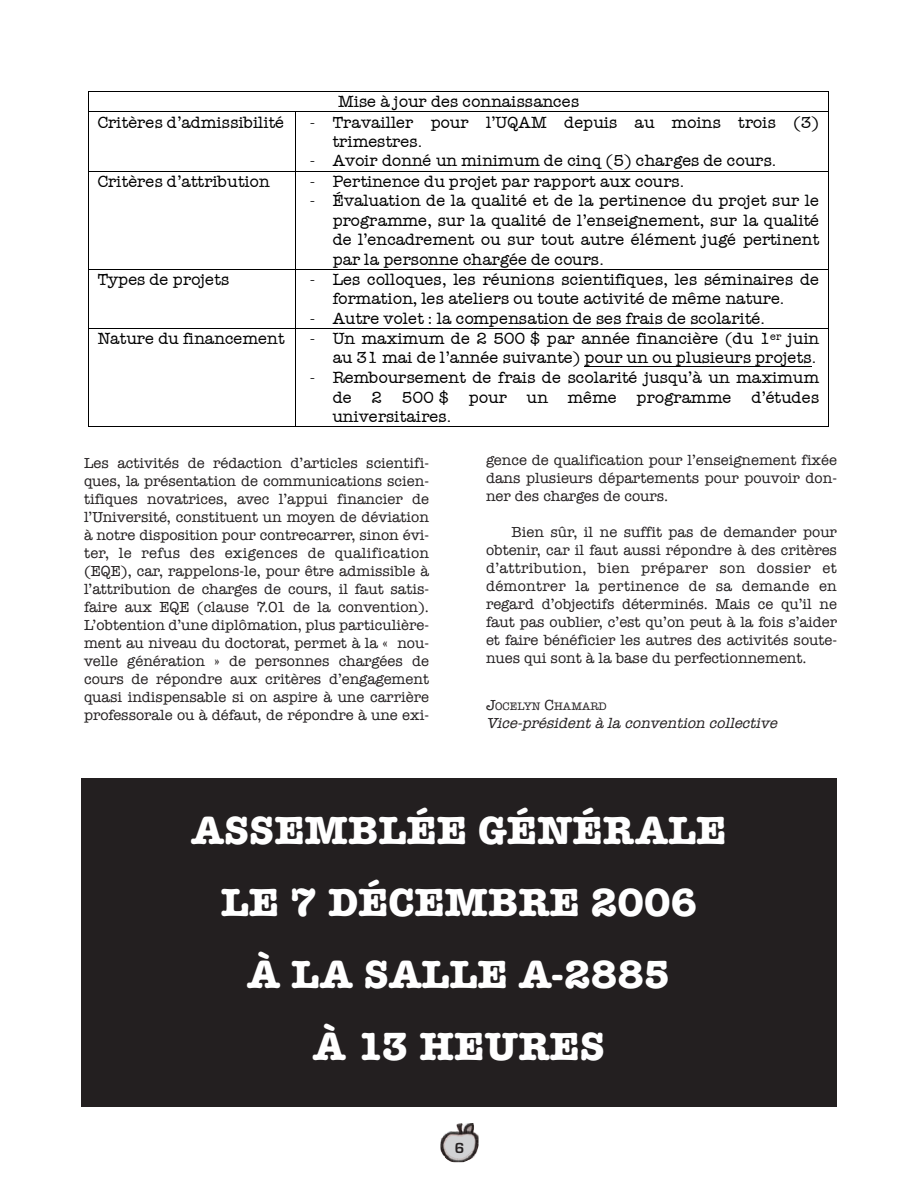
<style>
.page{position:relative;width:918px;height:1188px;background:#fff}
.page>*{position:absolute;margin:0;border:0;box-sizing:border-box;transform-origin:0 0}
.t1{font:700 40.5px/72px "American Typewriter";color:#fff;text-align:center}
.t2{font:16.65px/19.4px "American Typewriter+T42+DXNLOR";letter-spacing:.01em;color:#000}
.t3{font:700 15.15px "Eurostile";color:#231f20}
.t4{font:15px/18px "American Typewriter";color:#231f20;text-align:justify}
.t5{font:italic 15px "American Typewriter";color:#231f20}
.t6{font:11.25px "American Typewriter";color:#231f20}
.s1{font-size:15px}
</style>
<div class="page">
<svg style="left:440px;top:1123px;width:39px;height:40px"></svg>
<hr style="left:89px;top:91px;width:739px;height:1px;background:#000">
<svg style="left:88px;top:91px;width:1px;height:21px"></svg>
<hr style="left:89px;top:111px;width:206px;height:1px;background:#000">
<hr style="left:296px;top:111px;width:532px;height:1px;background:#000">
<svg style="left:828px;top:91px;width:1px;height:21px"></svg>
<hr style="left:88px;top:112px;width:1px;height:59px;background:#000">
<hr style="left:295px;top:112px;width:1px;height:59px;background:#000">
<hr style="left:828px;top:112px;width:1px;height:59px;background:#000">
<hr style="left:89px;top:171px;width:206px;height:1px;background:#000">
<hr style="left:296px;top:171px;width:532px;height:1px;background:#000">
<hr style="left:88px;top:172px;width:1px;height:97px;background:#000">
<hr style="left:295px;top:172px;width:1px;height:97px;background:#000">
<hr style="left:828px;top:172px;width:1px;height:97px;background:#000">
<hr style="left:89px;top:269px;width:206px;height:1px;background:#000">
<hr style="left:296px;top:269px;width:532px;height:1px;background:#000">
<hr style="left:88px;top:270px;width:1px;height:58px;background:#000">
<hr style="left:295px;top:270px;width:1px;height:58px;background:#000">
<hr style="left:828px;top:270px;width:1px;height:58px;background:#000">
<hr style="left:584px;top:366px;width:228px;height:1px;background:#000">
<hr style="left:89px;top:328px;width:206px;height:1px;background:#000">
<hr style="left:296px;top:328px;width:532px;height:1px;background:#000">
<hr style="left:88px;top:329px;width:1px;height:97px;background:#000">
<hr style="left:89px;top:426px;width:206px;height:1px;background:#000">
<hr style="left:295px;top:329px;width:1px;height:97px;background:#000">
<hr style="left:296px;top:426px;width:532px;height:1px;background:#000">
<hr style="left:828px;top:329px;width:1px;height:97px;background:#000">
<div style="left:81px;top:778px;width:756px;height:329px;background:#231f20"></div>
<p class="t2" style="left:338px;top:92px;width:243px">Mise à jour des connaissances</p>
<p class="t2" style="left:98px;top:112px;width:188px">Critères d’admissibilité</p>
<p class="t2" style="left:333px;top:112px;width:488px;text-indent:-23px">- Travailler pour l’UQAM depuis au moins trois (3) trimestres.</p>
<p class="t2" style="left:310px;top:151px;width:468px">- Avoir donné un minimum de cinq (5) charges de cours.</p>
<p class="t2" style="left:98px;top:172px;width:174px">Critères d’attribution</p>
<p class="t2" style="left:310px;top:172px;width:376px">- Pertinence du projet par rapport aux cours.</p>
<p class="t2" style="left:333px;top:191px;width:488px;text-align:justify;text-indent:-23px">- Évaluation de la qualité et de la pertinence du projet sur le programme, sur la qualité de l’enseignement, sur la qualité de l’encadrement ou sur tout autre élément jugé pertinent par la personne chargée de cours.</p>
<p class="t2" style="left:98px;top:270px;width:133px">Types de projets</p>
<p class="t2" style="left:333px;top:270px;width:488px;text-indent:-23px">- Les colloques, les réunions scientifiques, les séminaires de formation, les ateliers ou toute activité de même nature.</p>
<p class="t2" style="left:310px;top:309px;width:456px">- Autre volet : la compensation de ses frais de scolarité.</p>
<p class="t2" style="left:98px;top:329px;width:189px">Nature du financement</p>
<p class="t2" style="left:310px;top:329px;width:511px;text-align:right">- Un maximum de 2 500 $ par année financière (du 1<sup>er</sup> juin au 31 mai de l’année suivante) pour un ou plusieurs projets.</p>
<p class="t2" style="left:333px;top:368px;width:488px;text-align:justify;text-indent:-23px">- Remboursement de frais de scolarité jusqu’à un maximum de 2 500 $ pour un même programme d’études universitaires.</p>
<p class="t4" style="left:84px;top:454px;width:347px">Les activités de rédaction d’articles scientifi&shy;ques, la présentation de communications scien&shy;tifiques novatrices, avec l’appui financier de l’Université, constituent un moyen de déviation à notre disposition pour contrecarrer, sinon évi&shy;ter, le refus des exigences de qualification (EQE), car, rappelons-le, pour être admissible à l’attribution de charges de cours, il faut satis&shy;faire aux EQE (clause 7.01 de la convention).<br>L’obtention d’une diplômation, plus particulière&shy;ment au niveau du doctorat, permet à la « nou&shy;velle génération » de personnes chargées de cours de répondre aux critères d’engagement quasi indispensable si on aspire à une carrière professorale ou à défaut, de répondre à une exi-</p>
<p class="t4" style="left:486px;top:451px;width:353px">gence de qualification pour l’enseignement fixée dans plusieurs départements pour pouvoir don&shy;ner des charges de cours.</p>
<p class="t4" style="left:486px;top:523px;width:353px;text-indent:26px">Bien sûr, il ne suffit pas de demander pour obtenir, car il faut aussi répondre à des critères d’attribution, bien préparer son dossier et démontrer la pertinence de sa demande en regard d’objectifs déterminés. Mais ce qu’il ne faut pas oublier, c’est qu’on peut à la fois s’aider et faire bénéficier les autres des activités soute&shy;nues qui sont à la base du perfectionnement.</p>
<p class="t6" style="left:486px;top:700px;width:122px"><span class="s1">J</span>OCELYN <span class="s1">C</span>HAMARD</p>
<p class="t5" style="left:486px;top:715px;width:296px">Vice-présidentà la convention collective</p>
<h1 class="t1" style="left:192px;top:795px;width:536px">ASSEMBLÉE GÉNÉRALE<br>LE 7 DÉCEMBRE 2006<br>À LA SALLE A-2885<br>À 13 HEURES</h1>
<p class="t3" style="left:455px;top:1139px;width:11px">6</p>
</div>
